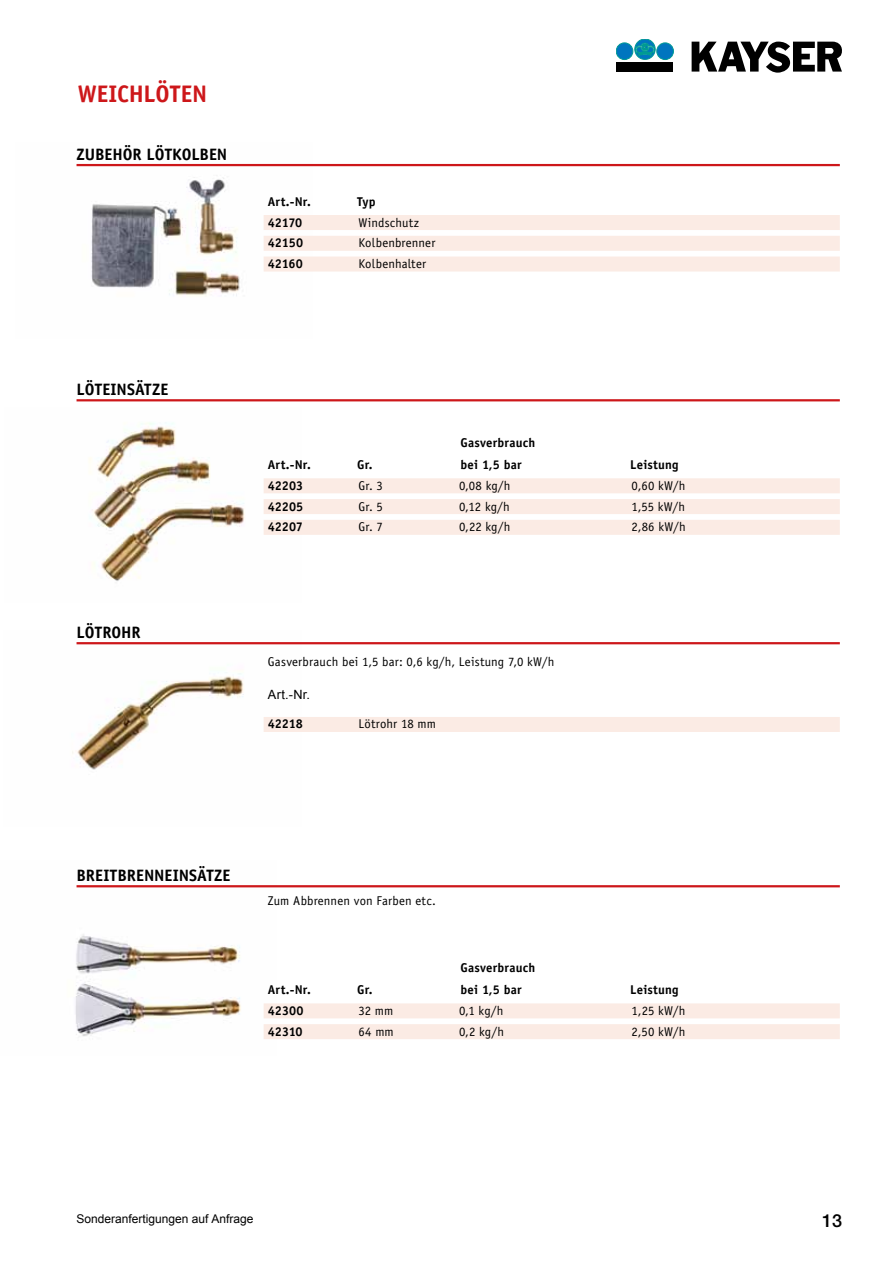
<style>
.page{position:relative;width:893px;height:1263px;background:#fff}
.page>*{position:absolute;margin:0;border:0;box-sizing:border-box;transform-origin:0 0}
.t1{font:700 24px "Officina Sans";letter-spacing:-.005em;color:#cd171a}
.t2{font:500 18px "Helvetica Neue";color:#000}
.t3{font:700 16.5px "Officina Sans";letter-spacing:.005em;color:#000}
.t4{font:12.75px "Officina Sans";letter-spacing:.015em;color:#000}
.t5{font:700 12.75px "Officina Sans";color:#000}
.t6{font:12.75px "Arial";color:#000}
.t7{font:12px "Arial";color:#000}
</style>
<div class="page">
<svg style="left:616px;top:39px;width:57px;height:21px"></svg>
<div style="left:616px;top:62px;width:57px;height:10px;background:#000"></div>
<svg style="left:692px;top:42px;width:150px;height:30px"></svg>
<img style="left:76px;top:163px;width:237px;height:133px">
<img style="left:89px;top:422px;width:175px;height:159px">
<img style="left:72px;top:642px;width:229px;height:128px">
<img style="left:75px;top:885px;width:201px;height:154px">
<hr style="left:77px;top:164px;width:763px;height:2px;background:#cd171a">
<div style="left:264px;top:215px;width:576px;height:15px;background:#fbebe4"></div>
<div style="left:264px;top:236px;width:576px;height:15px;background:#fbebe4"></div>
<div style="left:264px;top:257px;width:576px;height:15px;background:#fbebe4"></div>
<hr style="left:77px;top:399px;width:763px;height:2px;background:#cd171a">
<div style="left:264px;top:478px;width:576px;height:15px;background:#fbebe4"></div>
<div style="left:264px;top:499px;width:576px;height:15px;background:#fbebe4"></div>
<div style="left:264px;top:520px;width:576px;height:15px;background:#fbebe4"></div>
<hr style="left:77px;top:642px;width:763px;height:2px;background:#cd171a">
<div style="left:264px;top:717px;width:576px;height:15px;background:#fbebe4"></div>
<hr style="left:77px;top:885px;width:763px;height:2px;background:#cd171a">
<div style="left:264px;top:1003px;width:576px;height:15px;background:#fbebe4"></div>
<div style="left:264px;top:1024px;width:576px;height:15px;background:#fbebe4"></div>
<h1 class="t1" style="left:78px;top:79px;width:131px">Weichlöten</h1>
<p class="t3" style="left:77px;top:144px;width:152px">Zubehör Lötkolben</p>
<p class="t5" style="left:268px;top:193px;width:71px">Art.-Nr. T</p>
<p class="t5" style="left:363px;top:193px;width:15px">yp</p>
<p class="t5" style="left:268px;top:214px;width:36px">42170</p>
<p class="t4" style="left:359px;top:215px;width:62px">Windschutz</p>
<p class="t5" style="left:268px;top:235px;width:37px">42150</p>
<p class="t4" style="left:359px;top:235px;width:78px">Kolbenbrenner</p>
<p class="t5" style="left:268px;top:256px;width:37px">42160</p>
<p class="t4" style="left:359px;top:256px;width:69px">Kolbenhalter</p>
<p class="t3" style="left:77px;top:379px;width:93px">Löteinsätze</p>
<p class="t3" style="left:77px;top:622px;width:66px">Lötrohr</p>
<p class="t5" style="left:461px;top:434px;width:76px">Gasverbrauch</p>
<p class="t5" style="left:268px;top:457px;width:44px">Art.-Nr.</p>
<p class="t5" style="left:357px;top:457px;width:17px">Gr.</p>
<p class="t5" style="left:461px;top:457px;width:63px">bei 1,5 bar</p>
<p class="t5" style="left:630px;top:457px;width:50px">Leistung</p>
<p class="t5" style="left:268px;top:477px;width:37px">42203</p>
<p class="t4" style="left:359px;top:478px;width:26px">Gr. 3</p>
<p class="t4" style="left:459px;top:478px;width:53px">0,08 kg/h</p>
<p class="t4" style="left:632px;top:478px;width:55px">0,60 kW/h</p>
<p class="t5" style="left:268px;top:498px;width:37px">42205</p>
<p class="t4" style="left:359px;top:499px;width:26px">Gr. 5</p>
<p class="t4" style="left:459px;top:499px;width:52px">0,12 kg/h</p>
<p class="t4" style="left:632px;top:499px;width:55px">1,55 kW/h</p>
<p class="t5" style="left:268px;top:519px;width:37px">42207</p>
<p class="t4" style="left:359px;top:520px;width:26px">Gr. 7</p>
<p class="t4" style="left:459px;top:520px;width:53px">0,22 kg/h</p>
<p class="t4" style="left:632px;top:520px;width:56px">2,86 kW/h</p>
<p class="t4" style="left:268px;top:654px;width:288px">Gasverbrauch bei 1,5 bar: 0,6 kg/h, Leistung 7,0 kW/h</p>
<p class="t6" style="left:268px;top:686px;width:44px">Art.-Nr.</p>
<p class="t5" style="left:268px;top:716px;width:37px">42218</p>
<p class="t4" style="left:359px;top:717px;width:79px">Lötrohr 18 mm</p>
<p class="t3" style="left:77px;top:865px;width:155px">Breitbrenneinsätze</p>
<p class="t4" style="left:268px;top:893px;width:169px">Zum Abbrennen von Farben etc.</p>
<p class="t5" style="left:461px;top:959px;width:76px">Gasverbrauch</p>
<p class="t5" style="left:268px;top:982px;width:44px">Art.-Nr.</p>
<p class="t5" style="left:357px;top:982px;width:17px">Gr.</p>
<p class="t5" style="left:461px;top:982px;width:63px">bei 1,5 bar</p>
<p class="t5" style="left:630px;top:982px;width:50px">Leistung</p>
<p class="t5" style="left:268px;top:1002px;width:37px">42300</p>
<p class="t4" style="left:359px;top:1003px;width:36px">32 mm</p>
<p class="t4" style="left:459px;top:1003px;width:46px">0,1 kg/h</p>
<p class="t4" style="left:632px;top:1003px;width:55px">1,25 kW/h</p>
<p class="t5" style="left:268px;top:1023px;width:36px">42310</p>
<p class="t4" style="left:359px;top:1024px;width:37px">64 mm</p>
<p class="t4" style="left:459px;top:1024px;width:47px">0,2 kg/h</p>
<p class="t4" style="left:632px;top:1024px;width:55px">2,50 kW/h</p>
<p class="t7" style="left:77px;top:1211px;width:178px">Sonderanfertigungen auf Anfrage</p>
<h2 class="t2" style="left:822px;top:1210px;width:22px">13</h2>
</div>
